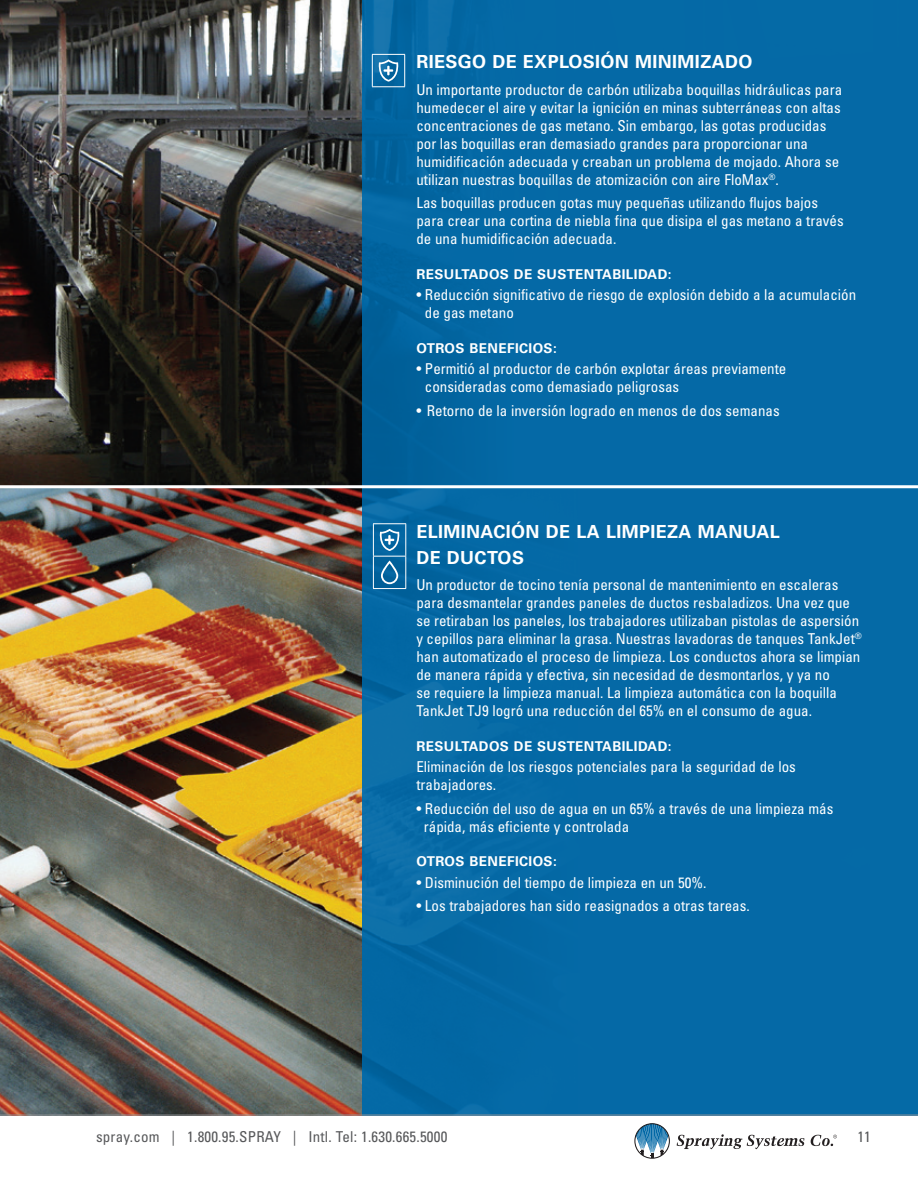
<style>
.page{position:relative;width:918px;height:1188px;background:#fff}
.page>*{position:absolute;margin:0;border:0;box-sizing:border-box;transform-origin:0 0}
.subhead{font:700 18px/25.5px "Univers LT Std";letter-spacing:.02em;color:#fff}
.body{font:condensed 15px/18px "Univers LT Std";color:#fff}
.bullets_reversed{font:condensed 15px/18px "Univers LT Std";color:#fff}
.t1{font:condensed 15px "Univers LT Std";letter-spacing:.015em;color:#57585a}
.Light_subhead{font:700 13.5px "Univers LT Std";letter-spacing:.03em;color:#fff}
</style>
<div class="page">
<img style="left:0;top:488px;width:362px;height:627px">
<img style="left:0;top:0;width:362px;height:485px">
<div style="left:362px;top:0;width:556px;height:1116px;background:#0067a5"></div>
<hr style="left:0;top:485px;width:918px;height:3px;background:#fff">
<hr style="left:372px;top:54px;width:33px;height:1px;background:#fff">
<hr style="left:372px;top:55px;width:1px;height:31px;background:#fff">
<hr style="left:404px;top:55px;width:1px;height:31px;background:#fff">
<hr style="left:372px;top:86px;width:33px;height:1px;background:#fff">
<svg style="left:378px;top:60px;width:21px;height:22px"></svg>
<hr style="left:373px;top:523px;width:33px;height:1px;background:#fff">
<hr style="left:373px;top:524px;width:1px;height:32px;background:#fff">
<hr style="left:405px;top:524px;width:1px;height:32px;background:#fff">
<hr style="left:373px;top:556px;width:33px;height:1px;background:#fff">
<hr style="left:373px;top:557px;width:1px;height:31px;background:#fff">
<hr style="left:405px;top:557px;width:1px;height:31px;background:#fff">
<hr style="left:373px;top:588px;width:33px;height:1px;background:#fff">
<svg style="left:379px;top:529px;width:21px;height:22px"></svg>
<svg style="left:381px;top:561px;width:17px;height:23px"></svg>
<hr style="left:0;top:1115px;width:918px;height:1px;background:#939598">
<svg style="left:634px;top:1123px;width:36px;height:36px"></svg>
<svg style="left:677px;top:1134px;width:127px;height:15px"></svg>
<svg style="left:811px;top:1135px;width:26px;height:11px"></svg>
<p class="subhead" style="left:416px;top:49px;width:338px">RIESGO DE EXPLOSIÓN MINIMIZADO</p>
<p class="body" style="left:416px;top:80px;width:427px">Un importante productor de carbón utilizaba boquillas hidráulicas para humedecer el aire y evitar la ignición en minas subterráneas con altas concentraciones de gas metano. Sin embargo, las gotas producidas por las boquillas eran demasiado grandes para proporcionar una humidificación adecuada y creaban un problema de mojado. Ahora se utilizan nuestras boquillas de atomización con aire FloMax<sup>®</sup>.</p>
<p class="body" style="left:416px;top:194px;width:429px">Las boquillas producen gotas muy pequeñas utilizando flujos bajos para crear una cortina de niebla fina que disipa el gas metano a través de una humidificación adecuada.</p>
<p class="Light_subhead" style="left:416px;top:266px;width:257px">RESULTADOS DE SUSTENTABILIDAD:</p>
<p class="body" style="left:425px;top:286px;width:433px;text-indent:-9px">• Reducción significativo de riesgo de explosión debido a la acumulación de gas metano</p>
<p class="Light_subhead" style="left:416px;top:340px;width:142px">OTROS BENEFICIOS:</p>
<p class="body" style="left:425px;top:360px;width:363px;text-indent:-9px">• Permitió al productor de carbón explotar áreas previamente consideradas como demasiado peligrosas</p>
<p class="body" style="left:416px;top:401px;width:365px">• Retorno de la inversión logrado en menos de dos semanas</p>
<p class="subhead" style="left:416px;top:519px;width:365px">ELIMINACIÓN DE LA LIMPIEZA MANUAL<br>DE DUCTOS</p>
<p class="body" style="left:416px;top:576px;width:447px">Un productor de tocino tenía personal de mantenimiento en escaleras para desmantelar grandes paneles de ductos resbaladizos. Una vez que se retiraban los paneles, los trabajadores utilizaban pistolas de aspersión y cepillos para eliminar la grasa. Nuestras lavadoras de tanques TankJet<sup>® </sup>han automatizado el proceso de limpieza. Los conductos ahora se limpian de manera rápida y efectiva, sin necesidad de desmontarlos, y ya no<br>se requiere la limpieza manual. La limpieza automática con la boquilla TankJet TJ9 logró una reducción del 65% en el consumo de agua.</p>
<p class="Light_subhead" style="left:416px;top:738px;width:257px">RESULTADOS DE SUSTENTABILIDAD:</p>
<p class="body" style="left:416px;top:758px;width:381px">Eliminación de los riesgos potenciales para la seguridad de los trabajadores.</p>
<p class="bullets_reversed" style="left:424px;top:799px;width:411px;text-indent:-8px">• Reducción del uso de agua en un 65% a través de una limpieza más rápida, más eficiente y controlada</p>
<p class="Light_subhead" style="left:416px;top:854px;width:142px">OTROS BENEFICIOS:</p>
<p class="bullets_reversed" style="left:416px;top:873px;width:292px">• Disminución del tiempo de limpieza en un 50%.</p>
<p class="bullets_reversed" style="left:416px;top:896px;width:335px">• Los trabajadores han sido reasignados a otras tareas.</p>
<p class="t1" style="left:96px;top:1128px;width:353px">spray.com | 1.800.95.SPRAY | Intl. Tel: 1.630.665.5000</p>
<p class="t1" style="left:857px;top:1128px;width:15px">11</p>
</div>
